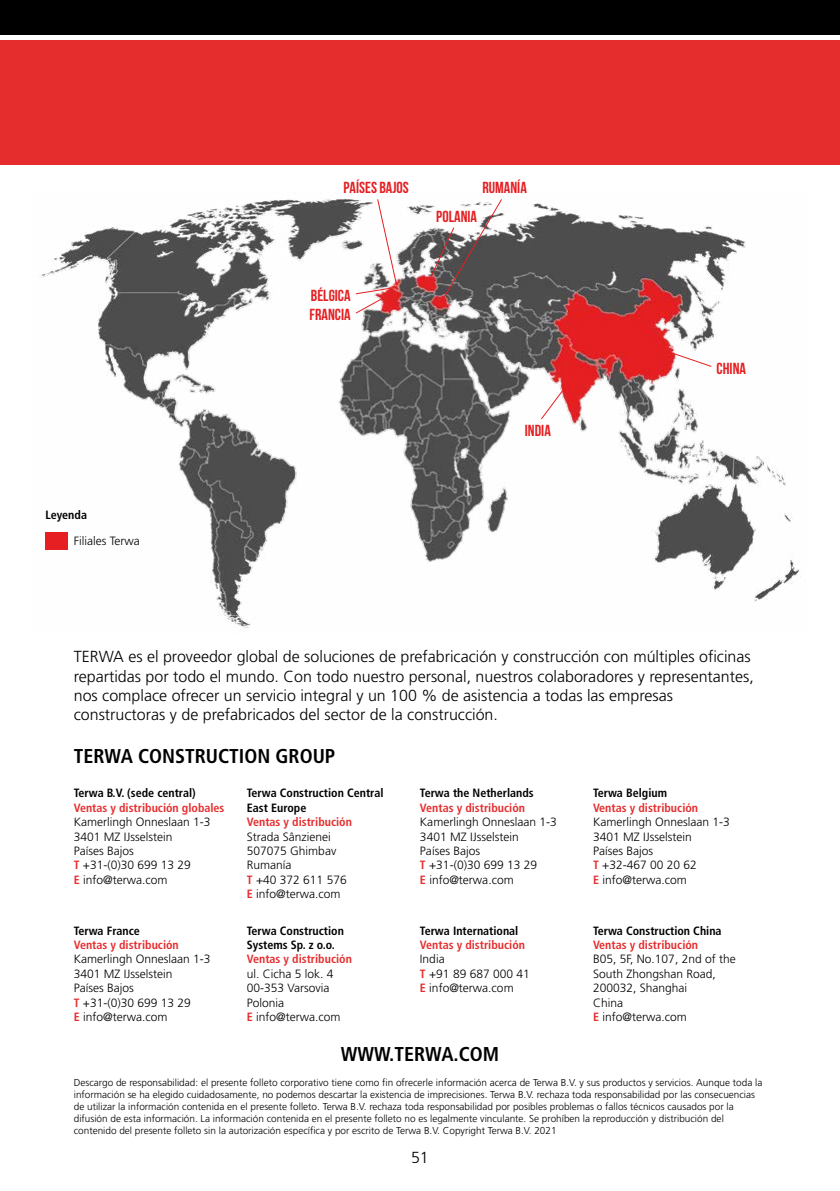
<style>
.page{position:relative;width:840px;height:1191px;background:#fff}
.page>*{position:absolute;margin:0;border:0;box-sizing:border-box;transform-origin:0 0}
.t1{font:700 condensed 20px "Frutiger";color:#000}
.t2{font:300 16px/19.2px "Frutiger";color:#000}
.t3{font:700 16px/19.2px "Bebas Neue";color:#e51f22}
.t4{font:300 12px/14.4px "Frutiger";color:#000}
.t5{font:700 condensed 12px/14.4px "Frutiger";color:#000}
.t6{font:700 condensed 12px "Frutiger";color:#e62d2e}
.t7{font:300 10px/12px "Frutiger";color:#000}
.s1{font-weight:700;font-stretch:condensed;color:#e62d2e}
</style>
<div class="page">
<img style="left:41px;top:199px;width:761px;height:431px">
<div style="left:0;top:0;width:839px;height:34px;background:#000"></div>
<div style="left:0;top:40px;width:839px;height:124px;background:#e62d2e"></div>
<svg style="left:426px;top:199px;width:76px;height:104px"></svg>
<svg style="left:354px;top:199px;width:43px;height:115px"></svg>
<svg style="left:539px;top:372px;width:37px;height:48px"></svg>
<svg style="left:621px;top:335px;width:91px;height:33px"></svg>
<div style="left:45px;top:532px;width:23px;height:17px;background:#e51f22"></div>
<h2 class="t3" style="left:343px;top:178px;width:67px">PAÍSES BAJOS</h2>
<h2 class="t3" style="left:482px;top:178px;width:46px">RUMANÍA</h2>
<h2 class="t3" style="left:436px;top:206px;width:42px">POLANIA</h2>
<p class="t5" style="left:45px;top:508px;width:43px">Leyenda</p>
<p class="t4" style="left:74px;top:533px;width:67px">Filiales Terwa</p>
<h2 class="t3" style="left:309px;top:285px;width:43px">BÉLGICA<br>FRANCIA</h2>
<h2 class="t3" style="left:524px;top:421px;width:27px">INDIA</h2>
<h2 class="t3" style="left:716px;top:359px;width:31px">CHINA</h2>
<p class="t2" style="left:74px;top:647px;width:681px">TERWA es el proveedor global de soluciones de prefabricación y construcción con múltiples oficinas repartidas por todo el mundo. Con todo nuestro personal, nuestros colaboradores y representantes, nos complace ofrecer un servicio integral y un 100 % de asistencia a todas las empresas constructoras y de prefabricados del sector de la construcción.</p>
<h1 class="t1" style="left:74px;top:744px;width:263px">TERWA CONSTRUCTION GROUP</h1>
<p class="t5" style="left:74px;top:786px;width:123px">Terwa B.V. (sede central)</p>
<p class="t6" style="left:74px;top:800px;width:152px">Ventas y distribución globales</p>
<p class="t4" style="left:74px;top:815px;width:138px">Kamerlingh Onneslaan 1-3<br>3401 MZ IJsselstein<br>Países Bajos<br><span class="s1">T</span> +31-(0)30 699 13 29<br><span class="s1">E</span> info@terwa.com</p>
<p class="t5" style="left:74px;top:923px;width:67px">Terwa France</p>
<p class="t6" style="left:74px;top:937px;width:106px">Ventas y distribución</p>
<p class="t4" style="left:74px;top:952px;width:138px">Kamerlingh Onneslaan 1-3<br>3401 MZ IJsselstein<br>Países Bajos<br><span class="s1">T</span> +31-(0)30 699 13 29<br><span class="s1">E</span> info@terwa.com</p>
<p class="t5" style="left:247px;top:786px;width:138px">Terwa Construction Central<br>East Europe</p>
<p class="t6" style="left:247px;top:815px;width:106px">Ventas y distribución</p>
<p class="t4" style="left:247px;top:829px;width:101px">Strada Sânzienei<br>507075 Ghimbav<br>Rumanía<br><span class="s1">T</span> +40 372 611 576<br><span class="s1">E</span> info@terwa.com</p>
<p class="t5" style="left:247px;top:923px;width:99px">Terwa Construction<br>Systems Sp. z o.o.</p>
<p class="t6" style="left:247px;top:952px;width:106px">Ventas y distribución</p>
<p class="t4" style="left:247px;top:966px;width:95px">ul. Cicha 5 lok. 4<br>00-353 Varsovia<br>Polonia<br><span class="s1">E</span> info@terwa.com</p>
<p class="t5" style="left:420px;top:786px;width:115px">Terwa the Netherlands</p>
<p class="t6" style="left:420px;top:800px;width:106px">Ventas y distribución</p>
<p class="t4" style="left:420px;top:815px;width:138px">Kamerlingh Onneslaan 1-3<br>3401 MZ IJsselstein<br>Países Bajos<br><span class="s1">T</span> +31-(0)30 699 13 29<br><span class="s1">E</span> info@terwa.com</p>
<p class="t5" style="left:420px;top:923px;width:100px">Terwa International</p>
<p class="t6" style="left:420px;top:937px;width:106px">Ventas y distribución</p>
<p class="t4" style="left:420px;top:952px;width:111px">India<br><span class="s1">T</span> +91 89 687 000 41<br><span class="s1">E</span> info@terwa.com</p>
<p class="t5" style="left:592px;top:786px;width:75px">Terwa Belgium</p>
<p class="t6" style="left:592px;top:800px;width:106px">Ventas y distribución</p>
<p class="t4" style="left:592px;top:815px;width:138px">Kamerlingh Onneslaan 1-3<br>3401 MZ IJsselstein<br>Países Bajos<br><span class="s1">T</span> +32-467 00 20 62<br><span class="s1">E</span> info@terwa.com</p>
<p class="t5" style="left:592px;top:923px;width:130px">Terwa Construction China</p>
<p class="t6" style="left:592px;top:937px;width:106px">Ventas y distribución</p>
<p class="t4" style="left:592px;top:952px;width:144px">B05, 5F, No.107, 2nd of the<br>South Zhongshan Road,<br>200032, Shanghai<br>China<br><span class="s1">E</span> info@terwa.com</p>
<h1 class="t1" style="left:340px;top:1042px;width:160px">WWW.TERWA.COM</h1>
<p class="t7" style="left:74px;top:1076px;width:689px">Descargo de responsabilidad: el presente folleto corporativo tiene como fin ofrecerle información acerca de Terwa B.V. y sus productos y servicios. Aunque toda la información se ha elegido cuidadosamente, no podemos descartar la existencia de imprecisiones. Terwa B.V. rechaza toda responsabilidad por las consecuencias de utilizar la información contenida en el presente folleto. Terwa B.V. rechaza toda responsabilidad por posibles problemas o fallos técnicos causados por la difusión de esta información. La información contenida en el presente folleto no es legalmente vinculante. Se prohíben la reproducción y distribución del contenido del presente folleto sin la autorización específica y por escrito de Terwa B.V. Copyright Terwa B.V. 2021</p>
<h2 class="t2" style="left:411px;top:1148px;width:19px">51</h2>
</div>
